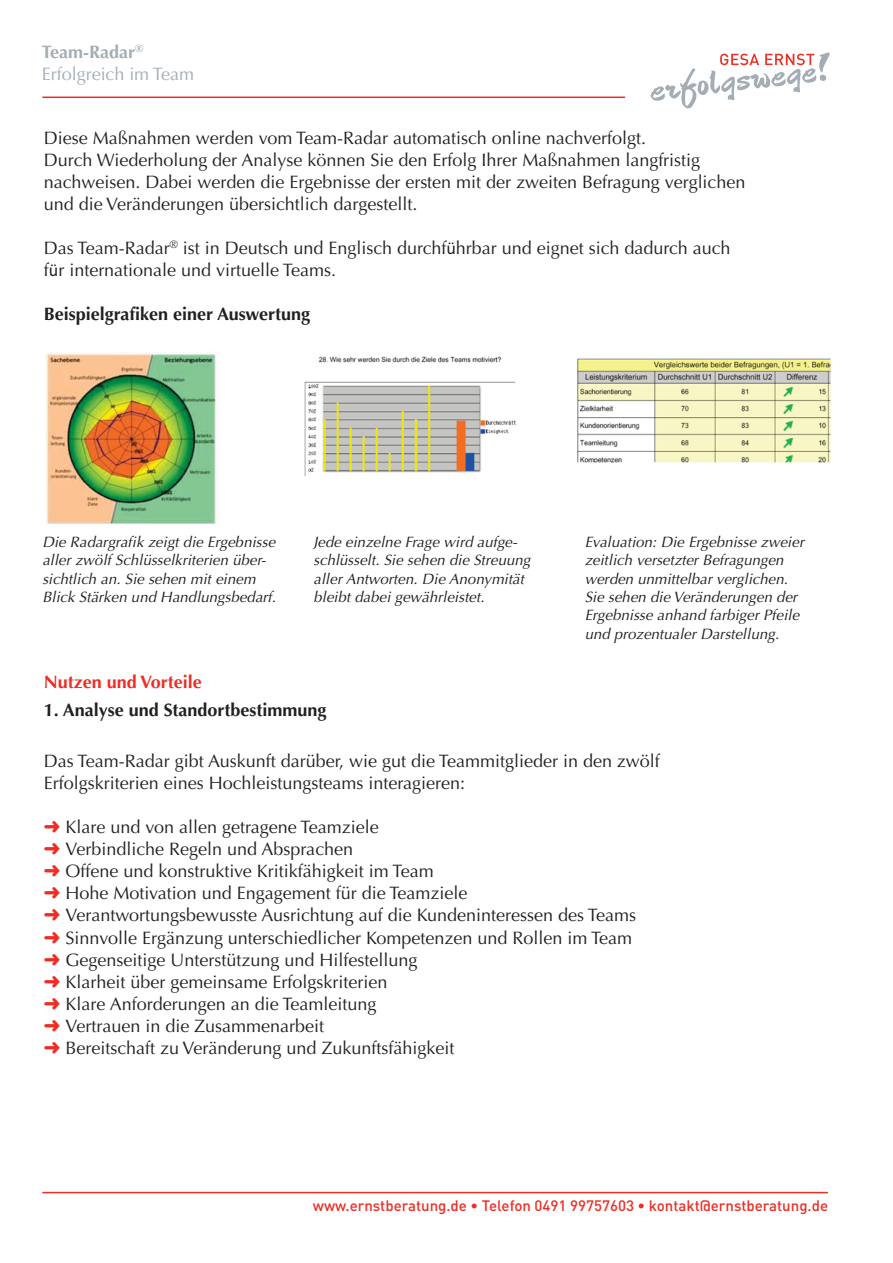
<style>
.page{position:relative;width:893px;height:1263px;background:#fff}
.page>*{position:absolute;margin:0;border:0;box-sizing:border-box;transform-origin:0 0}
.t1{font:18px/22.2px "Optima";color:#231f20}
.t2{font:700 18px "Optima";color:#231f20}
.t3{font:18px/22px "Optima";color:#a3aeb5}
.t4{font:700 18px "Optima";color:#ee2d25}
.t5{font:italic 15px/18.3px "Optima";color:#231f20}
.t6{font:500 15px "DIN";color:#ee2d25}
.s1{font-weight:700}
.s2{font-family:"Calibri"}
.s3{color:#ee2d25}
</style>
<div class="page">
<svg style="left:650px;top:53px;width:179px;height:55px"></svg>
<hr style="left:42px;top:97px;width:583px;height:1px;background:#ee2d25">
<hr style="left:42px;top:1192px;width:785px;height:1px;background:#ee2d25">
<img style="left:45px;top:352px;width:174px;height:172px">
<img style="left:304px;top:356px;width:212px;height:120px">
<img style="left:577px;top:358px;width:254px;height:105px">
<p class="t3" style="left:42px;top:42px;width:154px"><span class="s1">Team-Radar</span><sup>®<br></sup>Erfolgreich im Team</p>
<p class="t1" style="left:44px;top:128px;width:703px">Diese Maßnahmen werden vom Team-Radar automatisch online nachverfolgt.<br>Durch Wiederholung der Analyse können Sie den Erfolg Ihrer Maßnahmen langfristig nachweisen. Dabei werden die Ergebnisse der ersten mit der zweiten Befragung verglichen und die Veränderungen übersichtlich dargestellt.</p>
<p class="t1" style="left:44px;top:239px;width:688px">Das Team-Radar<sup>®</sup> ist in Deutsch und Englisch durchf<span class="s2">ü</span>hrbar und eignet sich dadurch auch f<span class="s2">ü</span>r internationale und virtuelle Teams.</p>
<p class="t2" style="left:44px;top:307px;width:268px">Beispielgrafiken einer Auswertung</p>
<p class="t5" style="left:42px;top:534px;width:238px">Die Radargrafik zeigt die Ergebnisse aller zwölf Schlüsselkriterien über&shy;sichtlich an. Sie sehen mit einem Blick Stärken und Handlungsbedarf.</p>
<p class="t5" style="left:313px;top:534px;width:221px">Jede einzelne Frage wird aufge - schlüsselt. Sie sehen die Streuung allerAntworten. Die Anonymität bleibt dabei gewährleistet.</p>
<p class="t5" style="left:584px;top:534px;width:224px">Evaluation: Die Ergebnisse zweier zeitlich versetzter Befragungen werden unmittelbar verglichen.<br>Sie sehen die Veränderungen der Ergebnisse anhand farbiger Pfeile und prozentualer Darstellung.</p>
<p class="t4" style="left:44px;top:674px;width:159px">Nutzen und Vorteile</p>
<p class="t2" style="left:44px;top:702px;width:284px">1. Analyse und Standortbestimmung</p>
<p class="t1" style="left:44px;top:751px;width:617px">Das Team-Radar gibt Auskunft darüber, wie gut die Teammitglieder in den zwölf<br>Erfolgskriterien eines Hochleistungsteams interagieren:</p>
<p class="t1" style="left:44px;top:817px;width:593px"><span class="s3">➜</span> Klare und von allen getragene Teamziele<br><span class="s3">➜</span> Verbindliche Regeln und Absprachen<br><span class="s3">➜</span> Offene und konstruktive Kritikfähigkeit im Team<br><span class="s3">➜</span> Hohe Motivation und Engagement für die Teamziele<br><span class="s3">➜</span> Verantwortungsbewusste Ausrichtung auf die Kundeninteressen des Teams <span class="s3">➜</span> Sinnvolle Ergänzung unterschiedlicher Kompetenzen und Rollen im Team <span class="s3">➜</span> Gegenseitige Unterstützung und Hilfestellung<br><span class="s3">➜</span> Klarheit über gemeinsame Erfolgskriterien<br><span class="s3">➜</span> Klare Anforderungen an die Teamleitung<br><span class="s3">➜</span> Vertrauen in die Zusammenarbeit<br><span class="s3">➜</span> Bereitschaft zu Veränderung und Zukunftsfähigkeit</p>
<p class="t6" style="left:313px;top:1200px;width:516px">www.ernstberatung.de • Telefon 0491 99757603 • kontakt@ernstberatung.de</p>
</div>
